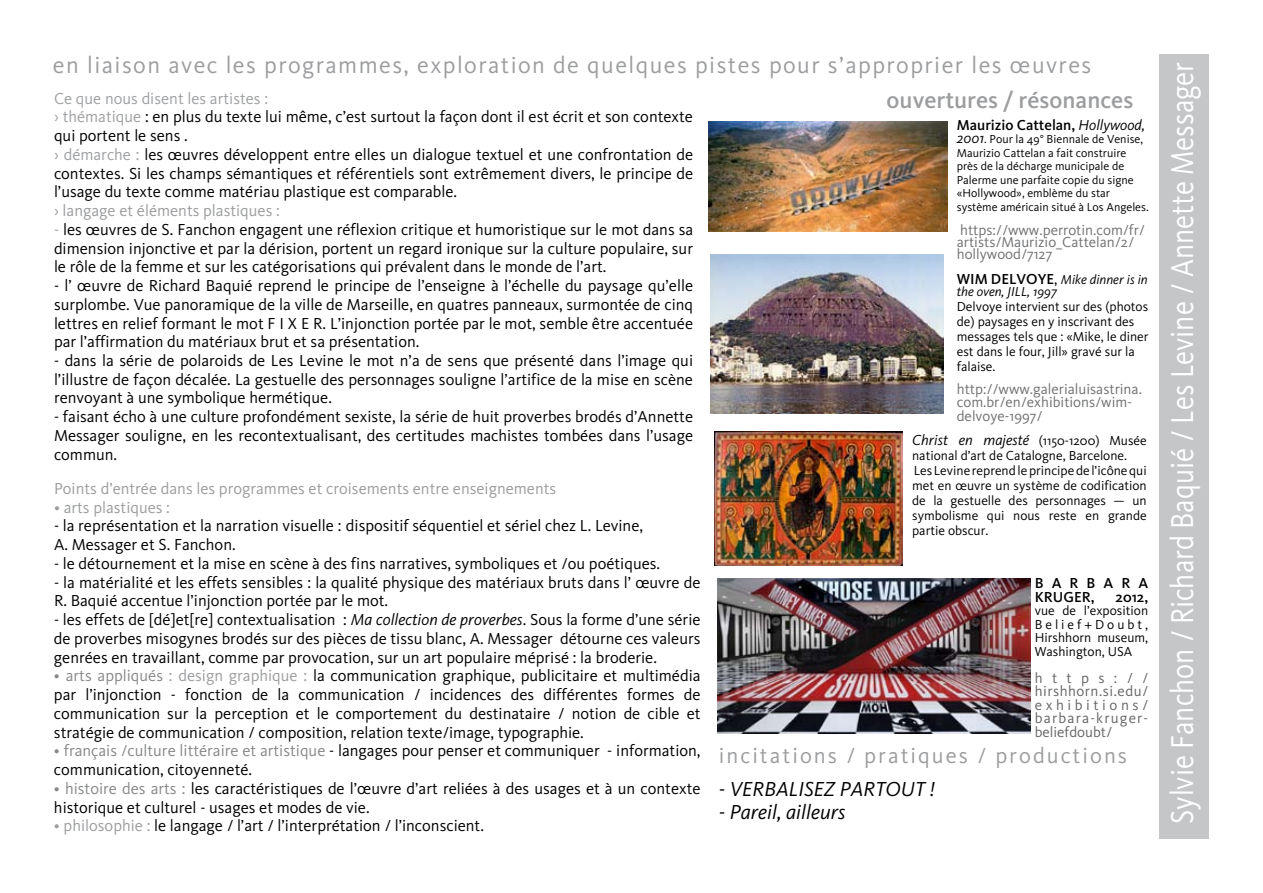
<style>
.page{position:relative;width:1263px;height:893px;background:#fff}
.page>*{position:absolute;margin:0;border:0;box-sizing:border-box;transform-origin:0 0}
.t1{font:32.85px "Kievit";color:#fff;scale:.87 1}
.t2{font:24px "Kievit";letter-spacing:.06em;color:#9c9d9f}
.t3{font:500 24px "Kievit";color:#9c9d9f}
.t4{font:22.5px "Kievit";letter-spacing:.09em;color:#9c9d9f}
.t5{font:italic 21px "Kievit";color:#000}
.t6{font:16.5px/18.8px "Kievit";color:#000;text-align:justify}
.t7{font:16.5px "Kievit";color:#9c9d9f}
.t8{font:15px/12px "Kievit";color:#707173}
.t9{font:15px/13.5px "Kievit";letter-spacing:.055em;color:#646567;text-align:justify}
.t10{font:500 15px "Kievit";color:#000}
.t11{font:13.5px/15px "Kievit";color:#000}
.t12{font:italic 13.5px/12px "Kievit";color:#000}
.t13{font:12px/13.5px "Kievit";color:#000}
.s1{color:#9ea0a2}
.s2{color:#9c9d9f}
.s3{font-style:italic}
.s4{color:#87888a}
.s5{font-weight:400;font-style:italic}
.s6{font-style:italic;font-size:15px}
.s7{font-weight:500;font-style:normal;font-size:15px}
.s8{font-style:normal;font-size:15px}
</style>
<div class="page">
<img style="left:708px;top:121px;width:239px;height:111px">
<img style="left:710px;top:254px;width:233px;height:160px">
<img style="left:714px;top:432px;width:188px;height:134px">
<img style="left:717px;top:578px;width:313px;height:155px">
<div style="left:1160px;top:54px;width:49px;height:785px;background:#c5c6c8"></div>
<h2 class="t2" style="left:53px;top:52px;width:1040px">en liaison avec les programmes, exploration de quelques pistes pour s’approprier les œuvres</h2>
<p class="t6" style="left:54px;top:89px;width:641px;text-align:left"><span class="s1">Ce que nous disent les artistes :<br>› thématique</span> : en plus du texte lui même, c’est surtout la façon dont il est écrit et son contexte qui portent le sens .<br><span class="s1">› démarche :</span> les œuvres développent entre elles un dialogue textuel et une confrontation de contextes. Si les champs sémantiques et référentiels sont extrêmement divers, le principe de l’usage du texte comme matériau plastique est comparable.</p>
<p class="t7" style="left:54px;top:201px;width:227px">› langage et éléments plastiques :</p>
<p class="t6" style="left:54px;top:220px;width:641px"><span class="s2">-</span> les œuvres de S. Fanchon engagent une réflexion critique et humoristique sur le mot dans sa dimension injonctive et par la dérision, portent un regard ironique sur la culture populaire, sur le rôle de la femme et sur les catégorisations qui prévalent dans le monde de l’art.</p>
<p class="t6" style="left:54px;top:276px;width:641px">- l’ œuvre de Richard Baquié reprend le principe de l’enseigne à l’échelle du paysage qu’elle surplombe. Vue panoramique de la ville de Marseille, en quatres panneaux, surmontée de cinq lettres en relief formant le mot F I X E R. L’injonction portée par le mot, semble être accentuée par l’affirmation du matériaux brut et sa présentation.</p>
<p class="t6" style="left:54px;top:351px;width:641px">- dans la série de polaroids de Les Levine le mot n’a de sens que présenté dans l’image qui l’illustre de façon décalée. La gestuelle des personnages souligne l’artifice de la mise en scène renvoyant à une symbolique hermétique.</p>
<p class="t6" style="left:54px;top:408px;width:641px">- faisant écho à une culture profondément sexiste, la série de huit proverbes brodés d’Annette Messager souligne, en les recontextualisant, des certitudes machistes tombées dans l’usage commun.</p>
<p class="t7" style="left:54px;top:479px;width:504px">Points d’entrée dans les programmes et croisements entre enseignements</p>
<p class="t7" style="left:54px;top:498px;width:118px">• arts plastiques :</p>
<p class="t6" style="left:54px;top:517px;width:591px">- la représentation et la narration visuelle : dispositif séquentiel et sériel chez L. Levine,<br>A. Messager et S. Fanchon.</p>
<p class="t6" style="left:54px;top:554px;width:608px">- le détournement et la mise en scène à des fins narratives, symboliques et /ou poétiques.</p>
<p class="t6" style="left:54px;top:573px;width:648px">- la matérialité et les effets sensibles : la qualité physique des matériaux bruts dans l’ œuvre de<br>R. Baquié accentue l’injonction portée par le mot.</p>
<p class="t6" style="left:54px;top:610px;width:648px">- les effets de [dé]et[re] contextualisation : <span class="s3">Ma collection de proverbes</span>. Sous la forme d’une série de proverbes misogynes brodés sur des pièces de tissu blanc, A. Messager détourne ces valeurs genrées en travaillant, comme par provocation, sur un art populaire méprisé : la broderie.</p>
<p class="t6" style="left:54px;top:667px;width:648px"><span class="s4">• arts appliqués</span> <span class="s2">: design graphique :</span> la communication graphique, publicitaire et multimédia par l’injonction - fonction de la communication / incidences des différentes formes de communication sur la perception et le comportement du destinataire / notion de cible et stratégie de communication / composition, relation texte/image, typographie.</p>
<p class="t6" style="left:54px;top:742px;width:648px"><span class="s4">• français /culture littéraire et artistique</span> - langages pour penser et communiquer - information, communication, citoyenneté.</p>
<p class="t6" style="left:54px;top:779px;width:648px"><span class="s4">• histoire des arts :</span> les caractéristiques de l’œuvre d’art reliées à des usages et à un contexte historique et culturel - usages et modes de vie.</p>
<p class="t6" style="left:54px;top:817px;width:431px"><span class="s2">• philosophie :</span> le langage / l’art / l’interprétation / l’inconscient.</p>
<h2 class="t3" style="left:887px;top:86px;width:248px">ouvertures / résonances</h2>
<p class="t10" style="left:957px;top:116px;width:190px">Maurizio Cattelan, <span class="s5">Hollywood,</span></p>
<p class="t13" style="left:957px;top:133px;width:193px"><span class="s6">2001</span>. Pour la 49° Biennale de Venise, Maurizio Cattelan a fait construire près de la décharge municipale de Palerme une parfaite copie du signe «Hollywood», emblème du star système américain situé à Los Angeles.</p>
<p class="t8" style="left:957px;top:224px;width:190px">https://www.perrotin.com/fr/ artists/Maurizio_Cattelan/2/ hollywood/7127</p>
<p class="t12" style="left:957px;top:274px;width:192px"><span class="s7">Wim Delvoye</span><span class="s8">,</span> Mike dinner is in the oven, JILL, 1997</p>
<p class="t11" style="left:957px;top:299px;width:193px">Delvoye intervient sur des (photos de) paysages en y inscrivant des messages tels que : «Mike, le diner est dans le four, Jill» gravé sur la falaise.</p>
<p class="t8" style="left:957px;top:382px;width:187px;line-height:13.5px">http://www.galerialuisastrina. com.br/en/exhibitions/wim&shy;delvoye-1997/</p>
<p class="t11" style="left:912px;top:433px;width:236px"><span class="s6">Christ en majesté</span> (1150-1200) Musée national d’art de Catalogne, Barcelone.<br>Les Levine reprend le principe de l’icône qui met en œuvre un système de codification de la gestuelle des personnages — un symbolisme qui nous reste en grande partie obscur.</p>
<p class="t10" style="left:1035px;top:575px;width:66px">Ba rba</p>
<p class="t10" style="left:1121px;top:575px;width:26px">r a</p>
<p class="t10" style="left:1035px;top:588px;width:61px">KRUGER,</p>
<p class="t10" style="left:1115px;top:588px;width:34px">2012,</p>
<p class="t11" style="left:1035px;top:604px;width:115px;line-height:13.5px;text-align:justify">vue de l’exposition Belief+Doubt, Hirshhorn museum, Washington, USA</p>
<p class="t9" style="left:1035px;top:671px;width:115px">https:// hirshhorn.si.edu/ exhibitions/ barbara-kruger&shy;beliefdoubt/</p>
<h3 class="t4" style="left:719px;top:743px;width:410px">incitations / pratiques / productions</h3>
<p class="t5" style="left:719px;top:777px;width:146px">- verbalisez parto</p>
<p class="t5" style="left:901px;top:777px;width:36px">ut !</p>
<p class="t5" style="left:719px;top:800px;width:128px">- Pareil, ailleurs</p>
<h1 class="t1" style="left:1164px;top:824px;width:878px;rotate:-90deg">Sylvie Fanchon / Richard Baquié / Les Levine / Annette Messager</h1>
</div>
